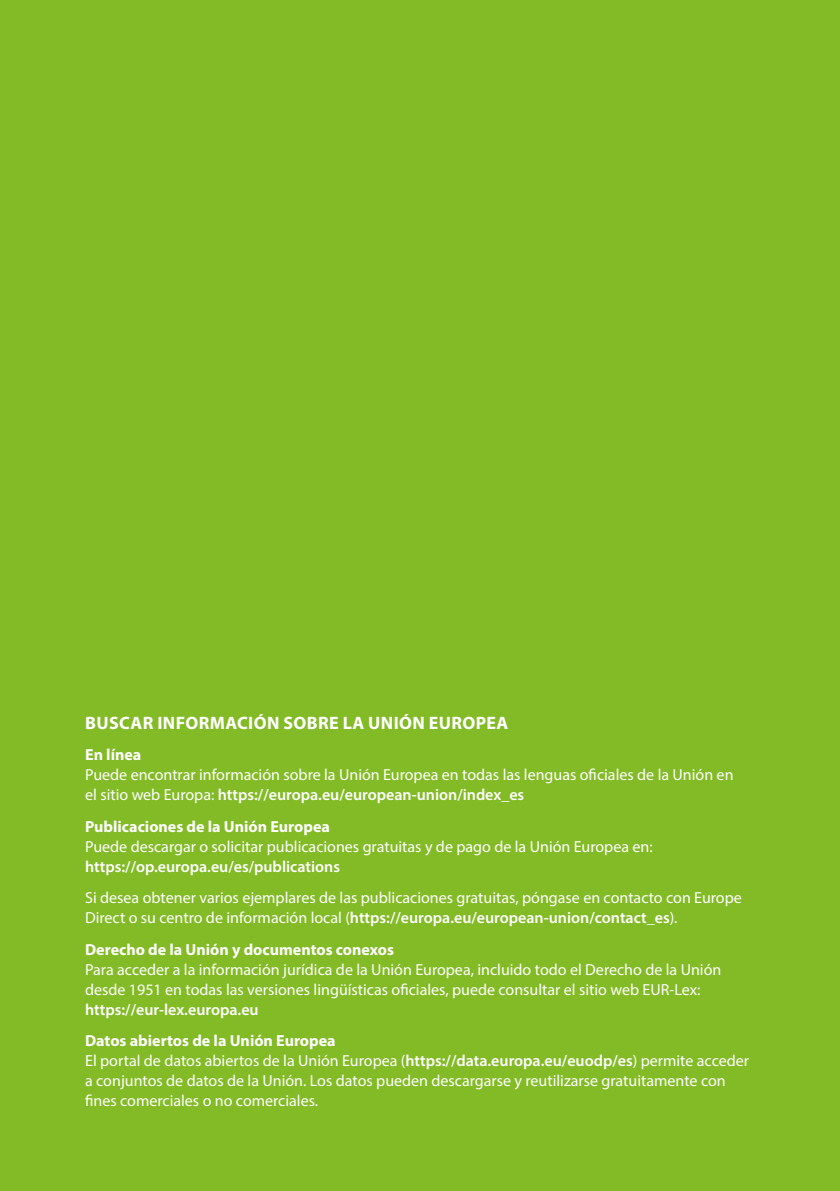
<style>
.page{position:relative;width:840px;height:1191px;background:#fff}
.page>*{position:absolute;margin:0;border:0;box-sizing:border-box;transform-origin:0 0}
.Notice_title{font:700 18px "Myriad Pro";letter-spacing:.02em;color:#fff}
.Notice_body{font:16px/20px "Myriad Pro";color:#fff}
.Notice_subtitle{font:700 16px "Myriad Pro";color:#fff}
.s1{font-weight:600}
</style>
<div class="page">
<div style="left:0;top:0;width:839px;height:1191px;background:#83bb26"></div>
<p class="Notice_title" style="left:85px;top:711px;width:424px">BUSCAR INFORMACIÓN SOBRE LA UNIÓN EUROPEA</p>
<p class="Notice_subtitle" style="left:85px;top:744px;width:58px">En línea</p>
<p class="Notice_body" style="left:85px;top:765px;width:649px">Puede encontrar información sobre la Unión Europea en todas las lenguas oficiales de la Unión en el sitio web Europa: <span class="s1">https://europa.eu/european-union/index_es</span></p>
<p class="Notice_subtitle" style="left:85px;top:816px;width:246px">Publicaciones de la Unión Europea</p>
<p class="Notice_body" style="left:85px;top:836px;width:569px">Puede descargar o solicitar publicaciones gratuitas y de pago de la Unión Europea en: <span class="s1">https://op.europa.eu/es/publications</span></p>
<p class="Notice_body" style="left:85px;top:887px;width:658px">Si desea obtener varios ejemplares de las publicaciones gratuitas, póngase en contacto con Europe<br>Direct o su centro de información local (<span class="s1">https://europa.eu/european-union/contact_es</span>).</p>
<p class="Notice_subtitle" style="left:85px;top:938px;width:310px">Derecho de la Unión y documentos conexos</p>
<p class="Notice_body" style="left:85px;top:959px;width:637px">Para acceder a la información jurídica de la Unión Europea, incluido todo el Derecho de la Unión desde 1951 en todas las versiones lingüísticas oficiales, puede consultar el sitio web EUR-Lex: <span class="s1">https://eur-lex.europa.eu</span></p>
<p class="Notice_subtitle" style="left:85px;top:1030px;width:252px">Datos abiertos de la Unión Europea</p>
<p class="Notice_body" style="left:85px;top:1050px;width:665px">El portal de datos abiertos de la Unión Europea (<span class="s1">https://data.europa.eu/euodp/es</span>) permite acceder a conjuntos de datos de la Unión. Los datos pueden descargarse y reutilizarse gratuitamente con fines comerciales o no comerciales.</p>
</div>
